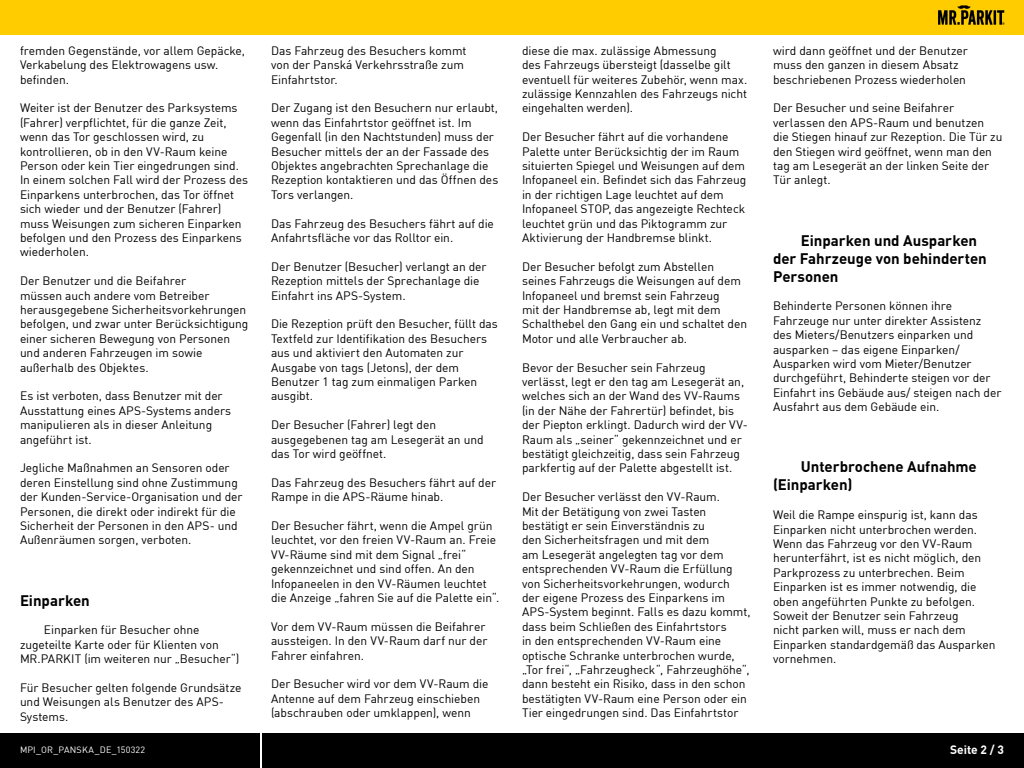
<style>
.page{position:relative;width:1024px;height:768px;background:#fff}
.page>*{position:absolute;margin:0;border:0;box-sizing:border-box;transform-origin:0 0}
.kapitola_-_nadpis{font:700 15px/18px "DINCE";letter-spacing:-.005em;color:#000}
.t1{font:12px/14.4px "DINCE";letter-spacing:-.005em;color:#000}
.t2{font:700 12px "DINCE";color:#fff}
.t3{font:9px "DINCE";letter-spacing:.02em;color:#fff}
</style>
<div class="page">
<div style="left:0;top:0;width:1024px;height:35px;background:#fc0"></div>
<img style="left:938px;top:5px;width:67px;height:20px">
<div style="left:262px;top:733px;width:762px;height:35px;background:#000"></div>
<div style="left:0;top:733px;width:260px;height:35px;background:#000"></div>
<p class="t1" style="left:20px;top:43px;width:227px">fremden Gegenstände, vor allem Gepäcke,<br>Verkabelung des Elektrowagens usw. befinden.</p>
<p class="t1" style="left:20px;top:101px;width:230px">Weiter ist der Benutzer des Parksystems (Fahrer) verpflichtet, für die ganze Zeit, wenn das Tor geschlossen wird, zu kontrollieren, ob in den VV-Raum keine Person oder kein Tier eingedrungen sind.<br>In einem solchen Fall wird der Prozess des Einparkens unterbrochen, das Tor öffnet sich wieder und der Benutzer (Fahrer) muss Weisungen zum sicheren Einparken befolgen und den Prozess des Einparkens wiederholen.</p>
<p class="t1" style="left:20px;top:273px;width:230px">Der Benutzer und die Beifahrer<br>müssen auch andere vom Betreiber herausgegebene Sicherheitsvorkehrungen befolgen, und zwar unter Berücksichtigung einer sicheren Bewegung von Personen und anderen Fahrzeugen im sowie außerhalb des Objektes.</p>
<p class="t1" style="left:20px;top:389px;width:213px">Es ist verboten, dass Benutzer mit der<br>Ausstattung eines APS-Systems anders manipulieren als in dieser Anleitung angeführt ist.</p>
<p class="t1" style="left:20px;top:461px;width:224px">Jegliche Maßnahmen an Sensoren oder deren Einstellung sind ohne Zustimmung der Kunden-Service-Organisation und der Personen, die direkt oder indirekt für die Sicherheit der Personen in den APS- und Außenräumen sorgen, verboten.</p>
<p class="kapitola_-_nadpis" style="left:20px;top:590px;width:71px">Einparken</p>
<p class="t1" style="left:20px;top:623px;width:221px;text-indent:24px">Einparken für Besucher ohne zugeteilte Karte oder für Klienten von<br>MR.PARKIT (im weiteren nur „Besucher“)</p>
<p class="t1" style="left:20px;top:680px;width:223px">Für Besucher gelten folgende Grundsätze und Weisungen als Benutzer des APS-<br>Systems.</p>
<p class="t1" style="left:271px;top:43px;width:197px">Das Fahrzeug des Besuchers kommt von der Panská Verkehrsstraße zum<br>Einfahrtstor.</p>
<p class="t1" style="left:271px;top:101px;width:229px">Der Zugang ist den Besuchern nur erlaubt, wenn das Einfahrtstor geöffnet ist. Im Gegenfall (in den Nachtstunden) muss der Besucher mittels der an der Fassade des Objektes angebrachten Sprechanlage die Rezeption kontaktieren und das Öffnen des Tors verlangen.</p>
<p class="t1" style="left:271px;top:216px;width:224px">Das Fahrzeug des Besuchers fährt auf die<br>Anfahrtsfläche vor das Rolltor ein.</p>
<p class="t1" style="left:271px;top:259px;width:217px">Der Benutzer (Besucher) verlangt an der<br>Rezeption mittels der Sprechanlage die<br>Einfahrt ins APS-System.</p>
<p class="t1" style="left:271px;top:317px;width:228px">Die Rezeption prüft den Besucher, füllt das Textfeld zur Identifikation des Besuchers aus und aktiviert den Automaten zur Ausgabe von tags (Jetons), der dem Benutzer 1 tag zum einmaligen Parken ausgibt.</p>
<p class="t1" style="left:271px;top:417px;width:214px">Der Besucher (Fahrer) legt den ausgegebenen tag am Lesegerät an und das Tor wird geöffnet.</p>
<p class="t1" style="left:271px;top:475px;width:227px">Das Fahrzeug des Besuchers fährt auf der<br>Rampe in die APS-Räume hinab.</p>
<p class="t1" style="left:271px;top:518px;width:230px">Der Besucher fährt, wenn die Ampel grün leuchtet, vor den freien VV-Raum an. Freie VV-Räume sind mit dem Signal „frei“ gekennzeichnet und sind offen. An den Infopaneelen in den VV-Räumen leuchtet die Anzeige „fahren Sie auf die Palette ein“.</p>
<p class="t1" style="left:271px;top:619px;width:218px">Vor dem VV-Raum müssen die Beifahrer aussteigen. In den VV-Raum darf nur der<br>Fahrer einfahren.</p>
<p class="t1" style="left:271px;top:677px;width:219px">Der Besucher wird vor dem VV-Raum die<br>Antenne auf dem Fahrzeug einschieben (abschrauben oder umklappen), wenn</p>
<p class="t1" style="left:522px;top:43px;width:227px">diese die max. zulässige Abmessung<br>des Fahrzeugs übersteigt (dasselbe gilt eventuell für weiteres Zubehör, wenn max. zulässige Kennzahlen des Fahrzeugs nicht eingehalten werden).</p>
<p class="t1" style="left:522px;top:129px;width:226px">Der Besucher fährt auf die vorhandene Palette unter Berücksichtig der im Raum situierten Spiegel und Weisungen auf dem Infopaneel ein. Befindet sich das Fahrzeug in der richtigen Lage leuchtet auf dem Infopaneel STOP, das angezeigte Rechteck leuchtet grün und das Piktogramm zur Aktivierung der Handbremse blinkt.</p>
<p class="t1" style="left:522px;top:259px;width:227px">Der Besucher befolgt zum Abstellen seines Fahrzeugs die Weisungen auf dem Infopaneel und bremst sein Fahrzeug<br>mit der Handbremse ab, legt mit dem Schalthebel den Gang ein und schaltet den Motor und alle Verbraucher ab.</p>
<p class="t1" style="left:522px;top:360px;width:227px">Bevor der Besucher sein Fahrzeug verlässt, legt er den tag am Lesegerät an, welches sich an der Wand des VV-Raums (in der Nähe der Fahrertür) befindet, bis der Piepton erklingt. Dadurch wird der VV-Raum als „seiner“ gekennzeichnet und er bestätigt gleichzeitig, dass sein Fahrzeug parkfertig auf der Palette abgestellt ist.</p>
<p class="t1" style="left:522px;top:489px;width:230px">Der Besucher verlässt den VV-Raum.<br>Mit der Betätigung von zwei Tasten bestätigt er sein Einverständnis zu<br>den Sicherheitsfragen und mit dem<br>am Lesegerät angelegten tag vor dem entsprechenden VV-Raum die Erfüllung von Sicherheitsvorkehrungen, wodurch der eigene Prozess des Einparkens im APS-System beginnt. Falls es dazu kommt, dass beim Schließen des Einfahrtstors<br>in den entsprechenden VV-Raum eine optische Schranke unterbrochen wurde, „Tor frei“, „Fahrzeugheck“, Fahrzeughöhe“, dann besteht ein Risiko, dass in den schon bestätigten VV-Raum eine Person oder ein Tier eingedrungen sind. Das Einfahrtstor</p>
<p class="t1" style="left:773px;top:43px;width:196px">wird dann geöffnet und der Benutzer muss den ganzen in diesem Absatz beschriebenen Prozess wiederholen</p>
<p class="t1" style="left:773px;top:101px;width:231px">Der Besucher und seine Beifahrer verlassen den APS-Raum und benutzen die Stiegen hinauf zur Rezeption. Die Tür zu den Stiegen wird geöffnet, wenn man den tag am Lesegerät an der linken Seite der Tür anlegt.</p>
<p class="kapitola_-_nadpis" style="left:773px;top:230px;width:215px;text-indent:28px">Einparken und Ausparken der Fahrzeuge von behinderten<br>Personen</p>
<p class="t1" style="left:773px;top:299px;width:230px">Behinderte Personen können ihre Fahrzeuge nur unter direkter Assistenz des Mieters/Benutzers einparken und ausparken – das eigene Einparken/ Ausparken wird vom Mieter/Benutzer durchgeführt, Behinderte steigen vor der Einfahrt ins Gebäude aus/ steigen nach der Ausfahrt aus dem Gebäude ein.</p>
<p class="kapitola_-_nadpis" style="left:773px;top:457px;width:205px;text-indent:28px">Unterbrochene Aufnahme (Einparken)</p>
<p class="t1" style="left:773px;top:507px;width:224px">Weil die Rampe einspurig ist, kann das Einparken nicht unterbrochen werden.<br>Wenn das Fahrzeug vor den VV-Raum herunterfährt, ist es nicht möglich, den Parkprozess zu unterbrechen. Beim Einparken ist es immer notwendig, die oben angeführten Punkte zu befolgen.<br>Soweit der Benutzer sein Fahrzeug<br>nicht parken will, muss er nach dem Einparken standardgemäß das Ausparken vornehmen.</p>
<p class="t3" style="left:20px;top:744px;width:127px">MPI_OR_PANSKA_DE_150322</p>
<p class="t2" style="left:950px;top:742px;width:55px">Seite 2 / 3</p>
</div>
